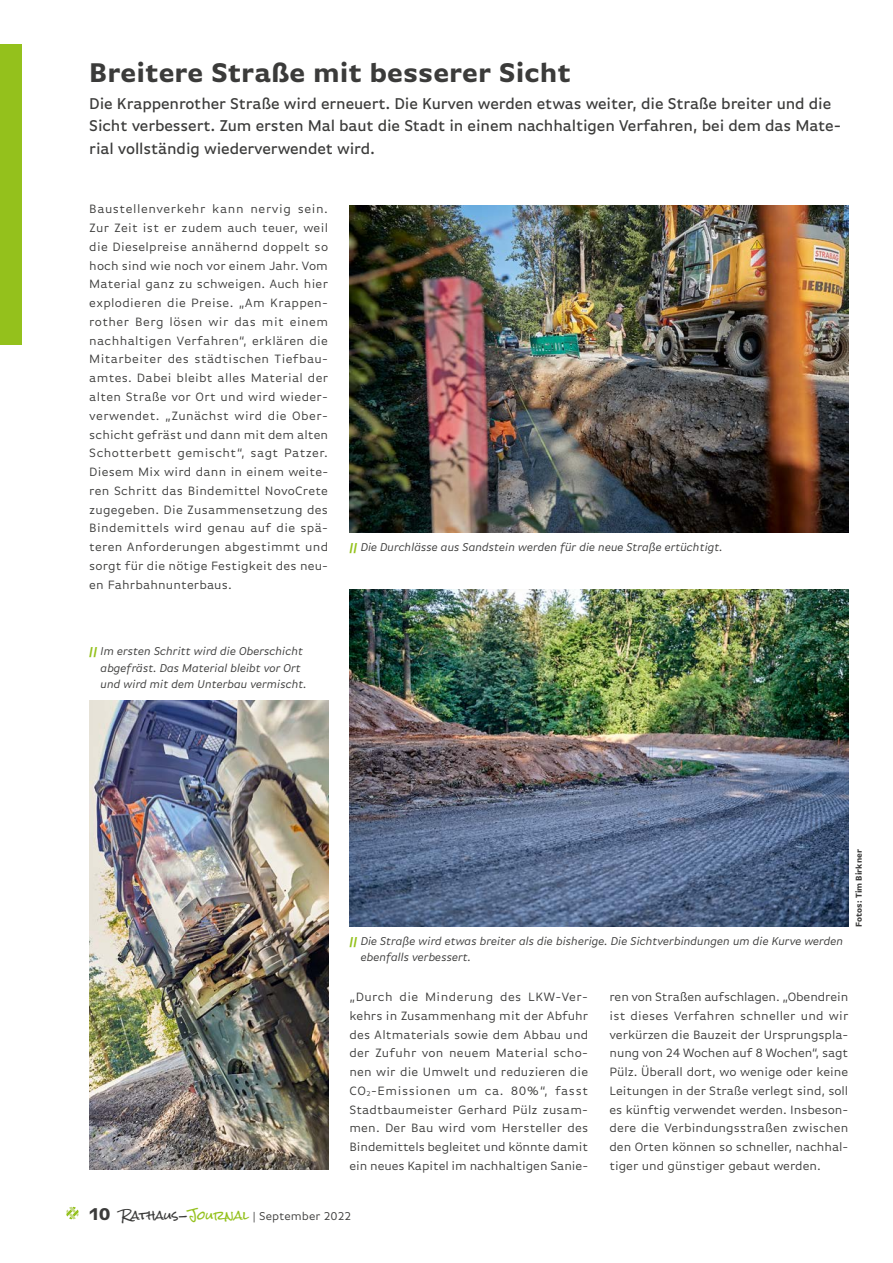
<style>
.page{position:relative;width:893px;height:1263px;background:#fff}
.page>*{position:absolute;margin:0;border:0;box-sizing:border-box;transform-origin:0 0}
.t1{font:700 28.5px "Basic Gothic Pro";color:#3b3b3a;scale:.95 1}
.t2{font:500 16.5px/22.5px "Basic Gothic Pro";letter-spacing:-.01em;color:#3b3b3a;scale:.95 1}
.t3{font:12.75px/18.8px "Basic Gothic Pro";letter-spacing:-.005em;color:#3b3b3a;text-align:justify}
.t4{font:italic 12px/16.5px "Basic Gothic Pro";letter-spacing:-.01em;color:#3b3b3a}
.t5{font:12px "Basic Gothic Pro";color:#3b3b3a}
.t6{font:700 9px "Basic Gothic Pro";color:#3b3b3a;scale:.9 1}
.s1{font-weight:700;color:#94c11c}
.s2{font-weight:700;font-size:18px}
.s3{font-family:"Rock Salt"}
.s4{font-family:"Rock Salt";color:#94c11c}
</style>
<div class="page">
<svg style="left:66px;top:1207px;width:13px;height:12px"></svg>
<img style="left:349px;top:589px;width:499px;height:337px">
<img style="left:89px;top:701px;width:239px;height:469px">
<img style="left:349px;top:206px;width:499px;height:327px">
<div style="left:0;top:45px;width:21px;height:300px;background:#94c11c"></div>
<h1 class="t1" style="left:89px;top:56px;width:509px">Breitere Straße mit besserer Sicht</h1>
<p class="t2" style="left:89px;top:92px;width:793px">Die Krappenrother Straße wird erneuert. Die Kurven werden etwas weiter, die Straße breiter und die<br>Sicht verbessert. Zum ersten Mal baut die Stadt in einem nachhaltigen Verfahren, bei dem das Mate&shy;rial vollständig wiederverwendet wird.</p>
<p class="t3" style="left:89px;top:200px;width:240px">Baustellenverkehr kann nervig sein.<br>Zur Zeit ist er zudem auch teuer, weil die Dieselpreise annähernd doppelt so hoch sind wie noch vor einem Jahr. Vom Material ganz zu schweigen. Auch hier explodieren die Preise. „Am Krappen&shy;rother Berg lösen wir das mit einem nachhaltigen Verfahren“, erklären die Mitarbeiter des städtischen Tiefbau&shy;amtes. Dabei bleibt alles Material der alten Straße vor Ort und wird wieder&shy;verwendet. „Zunächst wird die Ober&shy;schicht gefräst und dann mit dem alten Schotterbett gemischt“, sagt Patzer.<br>Diesem Mix wird dann in einem weite&shy;ren Schritt das Bindemittel NovoCrete zugegeben. Die Zusammensetzung des Bindemittels wird genau auf die spä&shy;teren Anforderungen abgestimmt und sorgt für die nötige Festigkeit des neu&shy;en Fahrbahnunterbaus.</p>
<p class="t4" style="left:349px;top:538px;width:375px"><span class="s1">||</span> Die Durchlässe aus Sandstein werden für die neue Straße ertüchtigt.</p>
<p class="t4" style="left:101px;top:643px;width:208px;text-indent:-11px"><span class="s1">||</span> Im ersten Schritt wird die Oberschicht abgefräst. Das Material bleibt vor Ort und wird mit dem Unterbau vermischt.</p>
<p class="t4" style="left:361px;top:933px;width:484px;text-indent:-11px"><span class="s1">||</span> Die Straße wird etwas breiter als die bisherige. Die Sichtverbindungen um die Kurve werden ebenfalls verbessert.</p>
<p class="t6" style="left:853px;top:926px;width:87px;rotate:-90deg">Fotos: Tim Birkner</p>
<p class="t3" style="left:349px;top:987px;width:240px">„Durch die Minderung des LKW-Ver&shy;kehrs in Zusammenhang mit der Abfuhr des Altmaterials sowie dem Abbau und der Zufuhr von neuem Material scho&shy;nen wir die Umwelt und reduzieren die CO<sub>2</sub>-Emissionen um ca. 80%“, fasst Stadtbaumeister Gerhard Pülz zusam&shy;men. Der Bau wird vom Hersteller des Bindemittels begleitet und könnte damit ein neues Kapitel im nachhaltigen Sanie-</p>
<p class="t3" style="left:609px;top:987px;width:240px">ren von Straßen aufschlagen. „Obendrein ist dieses Verfahren schneller und wir verkürzen die Bauzeit der Ursprungspla&shy;nung von 24 Wochen auf 8 Wochen“, sagt Pülz. Überall dort, wo wenige oder keine Leitungen in der Straße verlegt sind, soll es künftig verwendet werden. Insbeson&shy;dere die Verbindungsstraßen zwischen den Orten können so schneller, nachhal&shy;tiger und günstiger gebaut werden.</p>
<p class="t5" style="left:89px;top:1209px;width:263px"><span class="s2">10</span> <span class="s3">Rathaus-</span><span class="s4">Journal</span> | September 2022</p>
</div>
